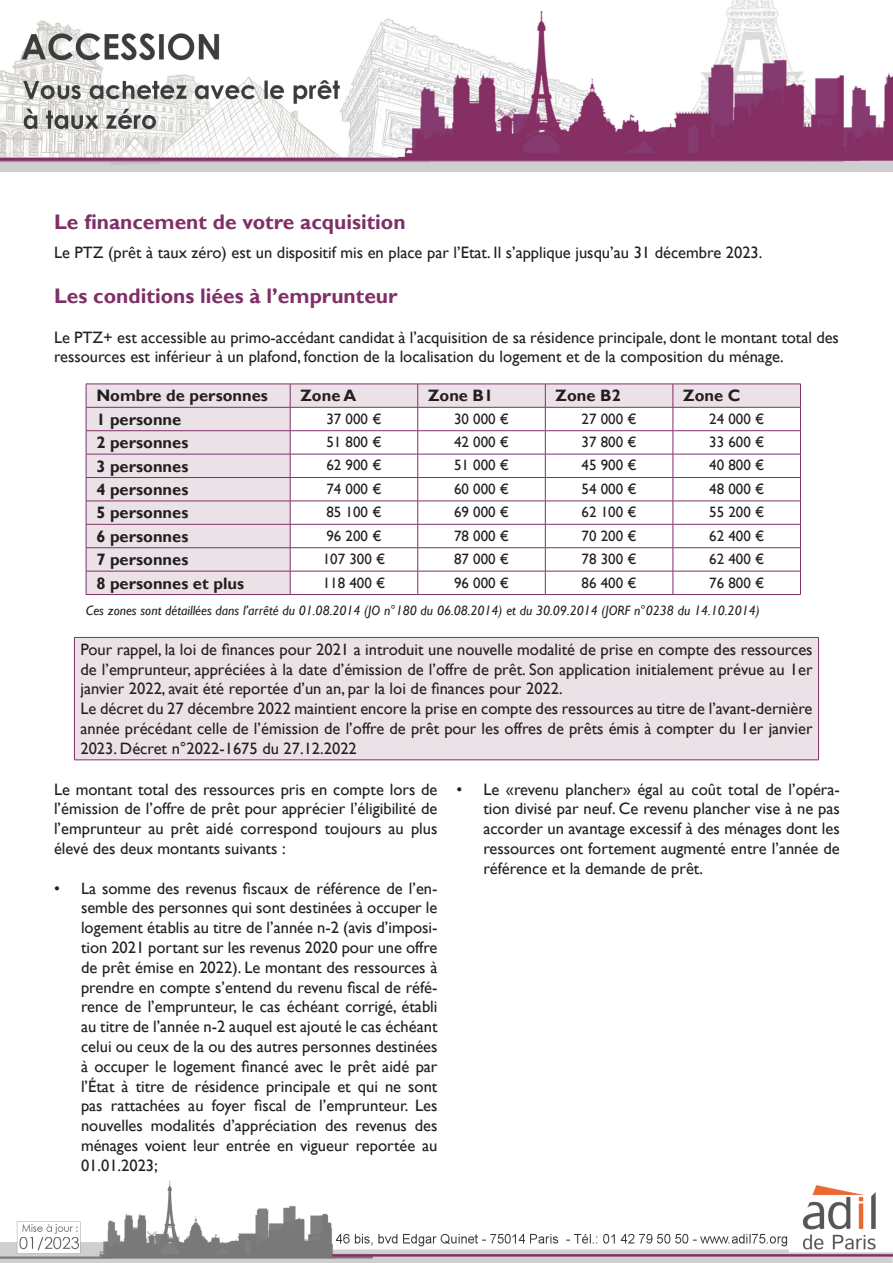
<style>
.page{position:relative;width:893px;height:1263px;background:#fff}
.page>*{position:absolute;margin:0;border:0;box-sizing:border-box;transform-origin:0 0}
.contenu{font:700 21px "Gill Sans";color:#803068}
.contenu-2{font:16.5px/19.8px "Gill Sans";color:#231f20;text-align:justify}
.tableau_contenu_gras{font:700 16.5px "Gill Sans";color:#231f20}
.tableau_contenu{font:15px "Gill Sans";color:#231f20}
.Légende_tableau{font:italic 13.5px "Gill Sans";color:#231f20}
</style>
<div class="page">
<img style="left:0;top:1180px;width:893px;height:83px">
<img style="left:0;top:0;width:893px;height:172px">
<svg style="left:87px;top:385px;width:713px;height:209px"></svg>
<hr style="left:86px;top:430px;width:204px;height:1px;background:#803068">
<hr style="left:290px;top:430px;width:128px;height:1px;background:#803068">
<hr style="left:418px;top:430px;width:127px;height:1px;background:#803068">
<hr style="left:545px;top:430px;width:128px;height:1px;background:#803068">
<hr style="left:673px;top:430px;width:128px;height:1px;background:#803068">
<hr style="left:86px;top:454px;width:204px;height:1px;background:#803068">
<hr style="left:290px;top:454px;width:128px;height:1px;background:#803068">
<hr style="left:418px;top:454px;width:127px;height:1px;background:#803068">
<hr style="left:545px;top:454px;width:128px;height:1px;background:#803068">
<hr style="left:673px;top:454px;width:128px;height:1px;background:#803068">
<hr style="left:86px;top:477px;width:204px;height:1px;background:#803068">
<hr style="left:290px;top:477px;width:128px;height:1px;background:#803068">
<hr style="left:418px;top:477px;width:127px;height:1px;background:#803068">
<hr style="left:545px;top:477px;width:128px;height:1px;background:#803068">
<hr style="left:673px;top:477px;width:128px;height:1px;background:#803068">
<hr style="left:86px;top:501px;width:204px;height:1px;background:#803068">
<hr style="left:290px;top:501px;width:128px;height:1px;background:#803068">
<hr style="left:418px;top:501px;width:127px;height:1px;background:#803068">
<hr style="left:545px;top:501px;width:128px;height:1px;background:#803068">
<hr style="left:673px;top:501px;width:128px;height:1px;background:#803068">
<hr style="left:86px;top:524px;width:204px;height:1px;background:#803068">
<hr style="left:290px;top:524px;width:128px;height:1px;background:#803068">
<hr style="left:418px;top:524px;width:127px;height:1px;background:#803068">
<hr style="left:545px;top:524px;width:128px;height:1px;background:#803068">
<hr style="left:673px;top:524px;width:128px;height:1px;background:#803068">
<hr style="left:86px;top:547px;width:204px;height:1px;background:#803068">
<hr style="left:290px;top:547px;width:128px;height:1px;background:#803068">
<hr style="left:418px;top:547px;width:127px;height:1px;background:#803068">
<hr style="left:545px;top:547px;width:128px;height:1px;background:#803068">
<hr style="left:673px;top:547px;width:128px;height:1px;background:#803068">
<hr style="left:86px;top:571px;width:204px;height:1px;background:#803068">
<hr style="left:290px;top:571px;width:128px;height:1px;background:#803068">
<hr style="left:418px;top:571px;width:127px;height:1px;background:#803068">
<svg style="left:417px;top:385px;width:1px;height:209px"></svg>
<hr style="left:545px;top:571px;width:128px;height:1px;background:#803068">
<svg style="left:545px;top:385px;width:1px;height:209px"></svg>
<hr style="left:673px;top:571px;width:128px;height:1px;background:#803068">
<svg style="left:673px;top:385px;width:1px;height:209px"></svg>
<hr style="left:86px;top:384px;width:204px;height:1px;background:#803068">
<hr style="left:290px;top:384px;width:128px;height:1px;background:#803068">
<hr style="left:418px;top:384px;width:127px;height:1px;background:#803068">
<hr style="left:545px;top:384px;width:128px;height:1px;background:#803068">
<hr style="left:673px;top:384px;width:128px;height:1px;background:#803068">
<hr style="left:86px;top:407px;width:204px;height:1px;background:#803068">
<svg style="left:86px;top:384px;width:1px;height:210px"></svg>
<hr style="left:86px;top:594px;width:204px;height:1px;background:#803068">
<hr style="left:290px;top:407px;width:128px;height:1px;background:#803068">
<hr style="left:418px;top:407px;width:127px;height:1px;background:#803068">
<hr style="left:545px;top:407px;width:128px;height:1px;background:#803068">
<hr style="left:673px;top:407px;width:128px;height:1px;background:#803068">
<svg style="left:290px;top:384px;width:1px;height:210px"></svg>
<svg style="left:800px;top:384px;width:1px;height:210px"></svg>
<hr style="left:290px;top:594px;width:128px;height:1px;background:#803068">
<hr style="left:418px;top:594px;width:127px;height:1px;background:#803068">
<hr style="left:545px;top:594px;width:128px;height:1px;background:#803068">
<hr style="left:673px;top:594px;width:128px;height:1px;background:#803068">
<div style="left:74px;top:637px;width:745px;height:123px;background:#ebe2e8"></div>
<hr style="left:74px;top:637px;width:745px;height:1px;background:#803068">
<hr style="left:74px;top:638px;width:1px;height:122px;background:#803068">
<hr style="left:818px;top:638px;width:1px;height:122px;background:#803068">
<hr style="left:74px;top:760px;width:745px;height:1px;background:#803068">
<p class="contenu" style="left:54px;top:210px;width:353px">Le financement de votre acquisition</p>
<p class="contenu-2" style="left:54px;top:243px;width:710px">Le PTZ (prêt à taux zéro) est un dispositif mis en place par l’Etat. Il s’applique jusqu’au 31 décembre 2023.</p>
<p class="contenu" style="left:54px;top:283px;width:345px">Les conditions liées à l’emprunteur</p>
<p class="contenu-2" style="left:54px;top:327px;width:786px">Le PTZ+ est accessible au primo-accédant candidat à l’acquisition de sa résidence principale, dont le montant total des ressources est inférieur à un plafond, fonction de la localisation du logement et de la composition du ménage.</p>
<p class="tableau_contenu_gras" style="left:96px;top:386px;width:173px">Nombre de personnes</p>
<p class="tableau_contenu_gras" style="left:300px;top:386px;width:57px">Zone A</p>
<p class="tableau_contenu_gras" style="left:428px;top:386px;width:67px">Zone B1</p>
<p class="tableau_contenu_gras" style="left:556px;top:386px;width:67px">Zone B2</p>
<p class="tableau_contenu_gras" style="left:683px;top:386px;width:59px">Zone C</p>
<p class="tableau_contenu_gras" style="left:96px;top:409px;width:87px">1 personne</p>
<p class="tableau_contenu" style="left:326px;top:410px;width:56px">37 000 €</p>
<p class="tableau_contenu" style="left:454px;top:410px;width:56px">30 000 €</p>
<p class="tableau_contenu" style="left:582px;top:410px;width:56px">27 000 €</p>
<p class="tableau_contenu" style="left:709px;top:410px;width:56px">24 000 €</p>
<p class="tableau_contenu_gras" style="left:96px;top:433px;width:94px">2 personnes</p>
<p class="tableau_contenu" style="left:326px;top:433px;width:56px">51 800 €</p>
<p class="tableau_contenu" style="left:454px;top:433px;width:56px">42 000 €</p>
<p class="tableau_contenu" style="left:582px;top:433px;width:56px">37 800 €</p>
<p class="tableau_contenu" style="left:709px;top:433px;width:56px">33 600 €</p>
<p class="tableau_contenu_gras" style="left:96px;top:456px;width:94px">3 personnes</p>
<p class="tableau_contenu" style="left:326px;top:457px;width:56px">62 900 €</p>
<p class="tableau_contenu" style="left:454px;top:457px;width:56px">51 000 €</p>
<p class="tableau_contenu" style="left:582px;top:457px;width:56px">45 900 €</p>
<p class="tableau_contenu" style="left:709px;top:457px;width:56px">40 800 €</p>
<p class="tableau_contenu_gras" style="left:96px;top:479px;width:94px">4 personnes</p>
<p class="tableau_contenu" style="left:326px;top:480px;width:56px">74 000 €</p>
<p class="tableau_contenu" style="left:454px;top:480px;width:56px">60 000 €</p>
<p class="tableau_contenu" style="left:582px;top:480px;width:56px">54 000 €</p>
<p class="tableau_contenu" style="left:709px;top:480px;width:56px">48 000 €</p>
<p class="tableau_contenu_gras" style="left:96px;top:503px;width:94px">5 personnes</p>
<p class="tableau_contenu" style="left:326px;top:503px;width:56px">85 100 €</p>
<p class="tableau_contenu" style="left:454px;top:503px;width:56px">69 000 €</p>
<p class="tableau_contenu" style="left:582px;top:503px;width:56px">62 100 €</p>
<p class="tableau_contenu" style="left:709px;top:503px;width:56px">55 200 €</p>
<p class="tableau_contenu_gras" style="left:96px;top:526px;width:94px">6 personnes</p>
<p class="tableau_contenu" style="left:326px;top:527px;width:56px">96 200 €</p>
<p class="tableau_contenu" style="left:454px;top:527px;width:56px">78 000 €</p>
<p class="tableau_contenu" style="left:582px;top:527px;width:56px">70 200 €</p>
<p class="tableau_contenu" style="left:709px;top:527px;width:56px">62 400 €</p>
<p class="tableau_contenu_gras" style="left:96px;top:550px;width:94px">7 personnes</p>
<p class="tableau_contenu" style="left:323px;top:550px;width:64px">107 300 €</p>
<p class="tableau_contenu" style="left:454px;top:550px;width:56px">87 000 €</p>
<p class="tableau_contenu" style="left:582px;top:550px;width:56px">78 300 €</p>
<p class="tableau_contenu" style="left:709px;top:550px;width:56px">62 400 €</p>
<p class="tableau_contenu_gras" style="left:96px;top:573px;width:149px">8 personnes et plus</p>
<p class="tableau_contenu" style="left:323px;top:574px;width:64px">118 400 €</p>
<p class="tableau_contenu" style="left:454px;top:574px;width:56px">96 000 €</p>
<p class="tableau_contenu" style="left:582px;top:574px;width:56px">86 400 €</p>
<p class="tableau_contenu" style="left:709px;top:574px;width:56px">76 800 €</p>
<p class="Légende_tableau" style="left:86px;top:602px;width:675px">Ces zones sont détaillées dans l’arrêté du 01.08.2014 (JO n°180 du 06.08.2014) et du 30.09.2014 (JORF n°0238 du 14.10.2014)</p>
<p class="contenu-2" style="left:80px;top:640px;width:734px">Pour rappel, la loi de finances pour 2021 a introduit une nouvelle modalité de prise en compte des ressources de l’emprunteur, appréciées à la date d’émission de l’offre de prêt. Son application initialement prévue au 1er janvier 2022, avait été reportée d’un an, par la loi de finances pour 2022.</p>
<p class="contenu-2" style="left:80px;top:699px;width:734px">Le décret du 27 décembre 2022 maintient encore la prise en compte des ressources au titre de l’avant-dernière année précédant celle de l’émission de l’offre de prêt pour les offres de prêts émis à compter du 1er janvier 2023. Décret n°2022-1675 du 27.12.2022</p>
<p class="contenu-2" style="left:54px;top:779px;width:385px">Le montant total des ressources pris en compte lors de l’émission de l’offre de prêt pour apprécier l’éligibilité de l’emprunteur au prêt aidé correspond toujours au plus élevé des deux montants suivants :</p>
<p class="contenu-2" style="left:81px;top:878px;width:358px;text-indent:-27px">• La somme des revenus fiscaux de référence de l’en&shy;semble des personnes qui sont destinées à occuper le logement établis au titre de l’année n-2 (avis d’imposi&shy;tion 2021 portant sur les revenus 2020 pour une offre de prêt émise en 2022). Le montant des ressources à prendre en compte s’entend du revenu fiscal de réfé&shy;rence de l’emprunteur, le cas échéant corrigé, établi au titre de l’année n-2 auquel est ajouté le cas échéant celui ou ceux de la ou des autres personnes destinées à occuper le logement financé avec le prêt aidé par l’État à titre de résidence principale et qui ne sont pas rattachées au foyer fiscal de l’emprunteur. Les nouvelles modalités d’appréciation des revenus des ménages voient leur entrée en vigueur reportée au 01.01.2023;</p>
<p class="contenu-2" style="left:483px;top:779px;width:358px;text-indent:-27px">• Le «revenu plancher» égal au coût total de l’opéra&shy;tion divisé par neuf. Ce revenu plancher vise à ne pas accorder un avantage excessif à des ménages dont les ressources ont fortement augmenté entre l’année de référence et la demande de prêt.</p>
</div>
